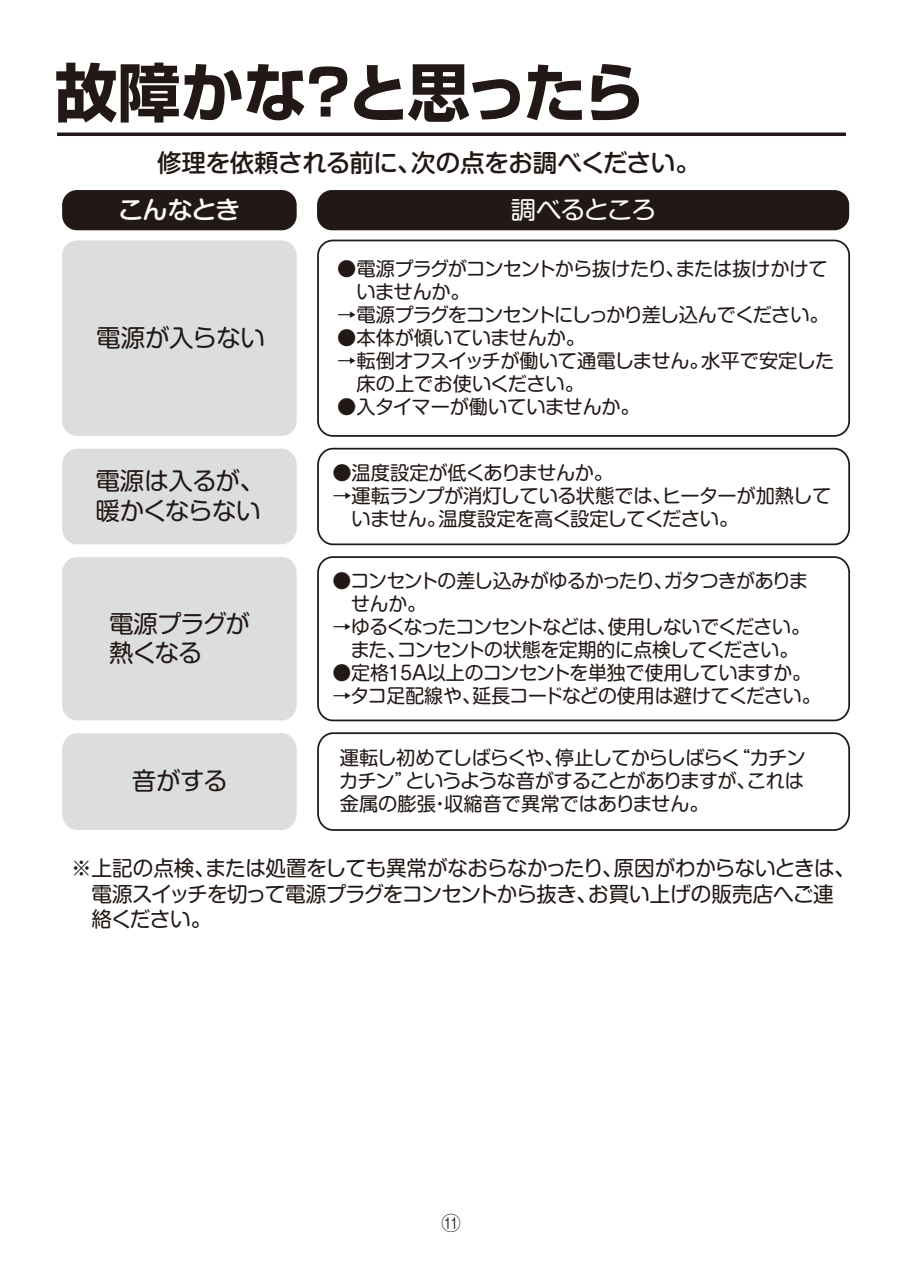
<style>
.page{position:relative;width:903px;height:1275px;background:#fff}
.page>*{position:absolute;margin:0;border:0;box-sizing:border-box;transform-origin:0 0}
.t1{font:700 63px "Shin Go Pro";letter-spacing:-.045em;color:#221815}
.t2{font:24.5px/29.4px "Shin M Go Pro";letter-spacing:-.03em;color:#221815}
.t3{font:500 24.5px "Shin M Go Pro";letter-spacing:-.02em;color:#221815}
.t4{font:24.5px/29.4px "Shin M Go Pro";letter-spacing:-.05em;color:#221815}
.t5{font:24.5px "Shin M Go Pro";letter-spacing:-.045em;color:#fff}
.t6{font:500 24.5px "Shin M Go Pro";letter-spacing:-.045em;color:#fff}
.t7{font:21px/25.2px "Shin M Go Pro";letter-spacing:-.03em;color:#221815}
.t8{font:19.25px/23.1px "Shin M Go Pro";letter-spacing:-.03em;color:#221815}
.t9{font:19.25px/23.1px "Shin M Go Pro";letter-spacing:-.01em;color:#221815}
.t10{font:19.25px "Shin M Go Pro";letter-spacing:-.06em;color:#221815}
.t11{font:19.25px "HG Maru Gothic MPRO";color:#221815}
</style>
<div class="page">
<hr style="left:57px;top:133px;width:789px;height:3px;background:#221815">
<div style="left:62px;top:190px;width:235px;height:40px;background:#221815;border-radius:15px"></div>
<div style="left:317px;top:190px;width:532px;height:40px;background:#221815;border-radius:15px"></div>
<div style="left:62px;top:240px;width:235px;height:196px;background:#dcdddd;border-radius:15px"></div>
<div style="left:317px;top:240px;width:533px;height:197px;border:2px solid #221815;border-radius:15px"></div>
<div style="left:62px;top:449px;width:235px;height:95px;background:#dcdddd;border-radius:16px"></div>
<div style="left:317px;top:448px;width:533px;height:97px;border:2px solid #221815;border-radius:16px"></div>
<div style="left:62px;top:557px;width:235px;height:163px;background:#dcdddd;border-radius:15px"></div>
<div style="left:317px;top:556px;width:533px;height:165px;border:2px solid #221815;border-radius:15px"></div>
<div style="left:62px;top:733px;width:235px;height:97px;background:#dcdddd;border-radius:16px"></div>
<div style="left:317px;top:732px;width:533px;height:99px;border:2px solid #221815;border-radius:16px"></div>
<p class="t1" style="left:55px;top:43px;width:592px">故障かな?と思ったら</p>
<p class="t3" style="left:157px;top:143px;width:544px">修理を依頼される前に、次の点をお調べください。</p>
<p class="t6" style="left:118px;top:189px;width:124px">こんなとき</p>
<p class="t5" style="left:511px;top:190px;width:147px">調べるところ</p>
<p class="t2" style="left:96px;top:320px;width:170px">電源が入らない</p>
<p class="t8" style="left:337px;top:254px;width:492px">●電源プラグがコンセントから抜けたり、または抜けかけて　いませんか。</p>
<p class="t10" style="left:337px;top:299px;width:493px">→電源プラグをコンセントにしっかり差し込んでください。</p>
<p class="t9" style="left:337px;top:324px;width:249px">●本体が傾いていませんか。</p>
<p class="t9" style="left:337px;top:347px;width:499px">→転倒オフスイッチが働いて通電しません。水平で安定した　床の上でお使いください。</p>
<p class="t9" style="left:337px;top:393px;width:304px">●入タイマーが働いていませんか。</p>
<p class="t2" style="left:95px;top:463px;width:170px">電源は入るが、暖かくならない</p>
<p class="t8" style="left:332px;top:459px;width:282px">●温度設定が低くありませんか。</p>
<p class="t8" style="left:332px;top:482px;width:500px">→運転ランプが消灯している状態では、ヒーターが加熱して　いません。温度設定を高く設定してください。</p>
<p class="t4" style="left:109px;top:606px;width:142px">電源プラグが熱くなる</p>
<p class="t2" style="left:132px;top:763px;width:98px">音がする</p>
<p class="t8" style="left:332px;top:566px;width:477px">●コンセントの差し込みがゆるかったり、ガタつきがありま　せんか。</p>
<p class="t8" style="left:332px;top:613px;width:479px">→ゆるくなったコンセントなどは、使用しないでください。　また、コンセントの状態を定期的に点検してください。</p>
<p class="t9" style="left:332px;top:659px;width:480px">●定格15A以上のコンセントを単独で使用していますか。</p>
<p class="t8" style="left:332px;top:682px;width:490px">→タコ足配線や、延長コードなどの使用は避けてください。</p>
<p class="t8" style="left:339px;top:744px;width:468px;text-align:justify">運転し初めてしばらくや、停止してからしばらく“カチンカチン”というような音がすることがありますが、これは金属の膨張・収縮音で異常ではありません。</p>
<p class="t7" style="left:71px;top:853px;width:785px">※上記の点検、または処置をしても異常がなおらなかったり、原因がわからないときは、　電源スイッチを切って電源プラグをコンセントから抜き、お買い上げの販売店へご連　絡ください。</p>
<p class="t11" style="left:441px;top:1214px;width:21px">⑪</p>
</div>
